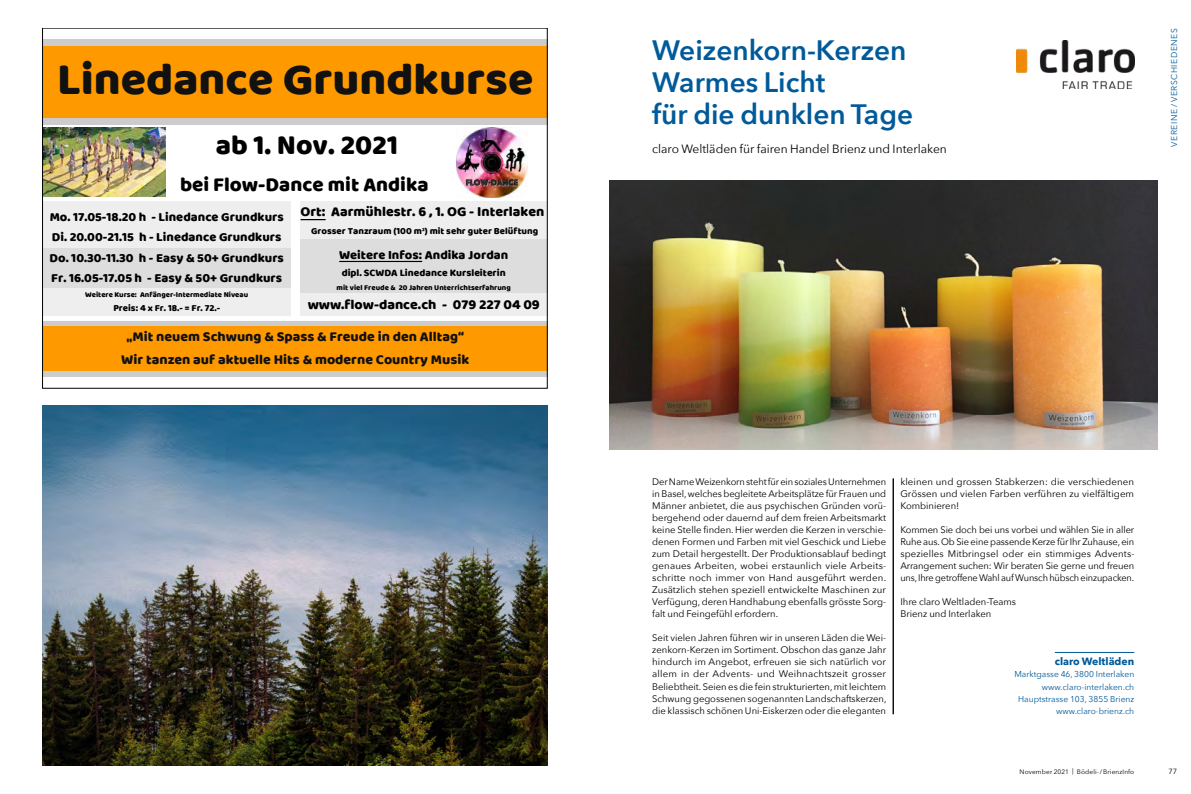
<style>
.page{position:relative;width:1191px;height:794px;background:#fff}
.page>*{position:absolute;margin:0;border:0;box-sizing:border-box;transform-origin:0 0}
.t1{font:46.3px "Baloo";color:#111}
.t2{font:28.3px "Baloo";color:#000}
.t3{font:600 28px/32px "Avenir Next";color:#005a9a}
.t4{font:20.6px "Baloo";color:#000}
.t5{font:14.1px/22.3px "Baloo";color:#111;text-align:center}
.t6{font:14.1px "Baloo";color:#000}
.t7{font:12.9px/20.2px "Baloo";color:#000}
.t8{font:12px "Avenir Next";color:#000}
.t9{font:700 10.5px "Avenir Next";color:#005a9a}
.t10{font:10.3px "Baloo";color:#000}
.t11{font:9.6px "Baloo";color:#000}
.t12{font:9.5px/12px "Avenir Next";color:#000;text-align:justify}
.t13{font:8.5px/12px "Avenir Next";color:#005a9a;text-align:right}
.t14{font:8.5px "Avenir Next";letter-spacing:.065em;color:#005a9a}
.t15{font:7.7px "Baloo";color:#000}
.t16{font:7.5px "Avenir Next";color:#000}
.t17{font:6.5px "Avenir Next";letter-spacing:.02em;color:#000}
</style>
<div class="page">
<hr style="left:893px;top:478px;width:1px;height:236px;background:#000">
<img style="left:609px;top:181px;width:548px;height:268px">
<img style="left:1016px;top:40px;width:118px;height:48px">
<hr style="left:1054px;top:652px;width:80px;height:1px;background:#005a9a">
<div style="left:43px;top:40px;width:504px;height:6px;background:#ccc"></div>
<div style="left:43px;top:46px;width:504px;height:73px;background:#f90"></div>
<div style="left:43px;top:119px;width:504px;height:6px;background:#ccc"></div>
<div style="left:43px;top:202px;width:248px;height:6px;background:#eee"></div>
<div style="left:43px;top:208px;width:248px;height:20px;background:#eee"></div>
<div style="left:43px;top:228px;width:248px;height:20px;background:#eee"></div>
<div style="left:43px;top:248px;width:248px;height:20px;background:#ddd"></div>
<div style="left:43px;top:268px;width:248px;height:21px;background:#ddd"></div>
<div style="left:43px;top:289px;width:248px;height:12px;background:#eee"></div>
<div style="left:43px;top:301px;width:248px;height:15px;background:#eee"></div>
<div style="left:300px;top:202px;width:247px;height:22px;background:#eee"></div>
<div style="left:300px;top:224px;width:247px;height:15px;background:#eee"></div>
<div style="left:300px;top:239px;width:247px;height:6px;background:#ddd"></div>
<div style="left:300px;top:245px;width:247px;height:20px;background:#ddd"></div>
<div style="left:300px;top:265px;width:247px;height:16px;background:#ddd"></div>
<div style="left:300px;top:281px;width:247px;height:13px;background:#ddd"></div>
<div style="left:300px;top:294px;width:247px;height:22px;background:#eee"></div>
<div style="left:43px;top:321px;width:504px;height:5px;background:#ccc"></div>
<div style="left:43px;top:326px;width:504px;height:23px;background:#f90"></div>
<div style="left:43px;top:349px;width:504px;height:22px;background:#f90"></div>
<div style="left:43px;top:371px;width:504px;height:6px;background:#ccc"></div>
<svg style="left:300px;top:219px;width:26px;height:1px"></svg>
<hr style="left:339px;top:261px;width:83px;height:1px;background:#000">
<img style="left:45px;top:127px;width:121px;height:69px">
<img style="left:456px;top:127px;width:72px;height:70px">
<img style="left:43px;top:405px;width:504px;height:360px">
<h1 class="t1" style="left:57px;top:61px;width:478px">Linedance Grundkurse</h1>
<h2 class="t2" style="left:216px;top:134px;width:184px">ab 1. Nov. 2021</h2>
<h3 class="t4" style="left:180px;top:176px;width:250px">bei Flow-Dance mit Andika</h3>
<h3 class="t7" style="left:50px;top:208px;width:236px">Mo. 17.05-18.20 h - Linedance Grundkurs Di. 20.00-21.15 h - Linedance Grundkurs Do. 10.30-11.30 h - Easy &amp; 50+ Grundkurs Fr. 16.05-17.05 h - Easy &amp; 50+ Grundkurs</h3>
<p class="t15" style="left:85px;top:291px;width:164px">Weitere Kurse: Anfänger-Intermediate Niveau</p>
<p class="t11" style="left:113px;top:304px;width:108px">Preis: 4 x Fr. 18.- = Fr. 72.-</p>
<h3 class="t6" style="left:300px;top:206px;width:245px">Ort: Aarmühlestr. 6 , 1. OG - Interlaken</h3>
<p class="t11" style="left:311px;top:227px;width:229px">Grosser Tanzraum (100 m²) mit sehr guter Belüftung</p>
<h3 class="t7" style="left:339px;top:245px;width:171px">Weitere Infos: Andika Jordan</h3>
<p class="t10" style="left:342px;top:269px;width:165px">dipl. SCWDA Linedance Kursleiterin</p>
<p class="t15" style="left:337px;top:284px;width:176px">mit viel Freude &amp; 20 Jahren Unterrichtserfahrung</p>
<h3 class="t6" style="left:308px;top:298px;width:234px">www.fow-dance.ch - 079 227 04 09</h3>
<h3 class="t5" style="left:121px;top:326px;width:349px">„Mit neuem Schwung &amp; Spass &amp; Freude in den Alltag“<br>Wir tanzen auf aktuelle Hits &amp; moderne Country Musik</h3>
<h3 class="t3" style="left:652px;top:34px;width:262px">Weizenkorn-Kerzen<br>Warmes Licht<br>für die dunklen Tage</h3>
<p class="t8" style="left:652px;top:138px;width:296px">claro Weltläden für fairen Handel Brienz und Interlaken</p>
<p class="t14" style="left:1167px;top:147px;width:120px;rotate:-90deg">VEREINE / VERSCHIEDENES</p>
<p class="t12" style="left:652px;top:475px;width:235px">Der Name Weizenkorn steht für ein soziales Unternehmen in Basel, welches begleitete Arbeitsplätze für Frauen und Männer anbietet, die aus psychischen Gründen vorü&shy;bergehend oder dauernd auf dem freien Arbeitsmarkt keine Stelle finden. Hier werden die Kerzen in verschie&shy;denen Formen und Farben mit viel Geschick und Liebe zum Detail hergestellt. Der Produktionsablauf bedingt genaues Arbeiten, wobei erstaunlich viele Arbeits&shy;schritte noch immer von Hand ausgeführt werden.<br>Zusätzlich stehen speziell entwickelte Maschinen zur Verfügung, deren Handhabung ebenfalls grösste Sorg&shy;falt und Feingefühl erfordern.</p>
<p class="t12" style="left:652px;top:631px;width:236px">Seit vielen Jahren führen wir in unseren Läden die Wei&shy;zenkorn-Kerzen im Sortiment. Obschon das ganze Jahr hindurch im Angebot, erfreuen sie sich natürlich vor allem in der Advents- und Weihnachtszeit grosser Beliebtheit. Seien es die fein strukturierten, mit leichtem Schwung gegossenen sogenannten Landschaftskerzen, die klassisch schönen Uni-Eiskerzen oder die eleganten</p>
<p class="t12" style="left:900px;top:475px;width:235px">kleinen und grossen Stabkerzen: die verschiedenen Grössen und vielen Farben verführen zu vielfältigem Kombinieren!</p>
<p class="t12" style="left:900px;top:523px;width:235px">Kommen Sie doch bei uns vorbei und wählen Sie in aller Ruhe aus. Ob Sie eine passende Kerze für Ihr Zuhause, ein spezielles Mitbringsel oder ein stimmiges Advents-Arrangement suchen: Wir beraten Sie gerne und freuen uns, Ihre getroffene Wahl auf Wunsch hübsch einzupacken.</p>
<p class="t12" style="left:900px;top:595px;width:117px">Ihre claro Weltladen-Teams<br>Brienz und Interlaken</p>
<p class="t9" style="left:1054px;top:652px;width:81px">claro Weltläden</p>
<p class="t13" style="left:1014px;top:668px;width:121px">Marktgasse 46, 3800 Interlaken www.claro-interlaken.ch<br>Hauptstrasse 103, 3855 Brienz www.claro-brienz.ch</p>
<p class="t17" style="left:1019px;top:766px;width:116px">November 2021 | Bödeli-/BrienzInfo</p>
<p class="t16" style="left:1168px;top:764px;width:10px">77</p>
</div>
